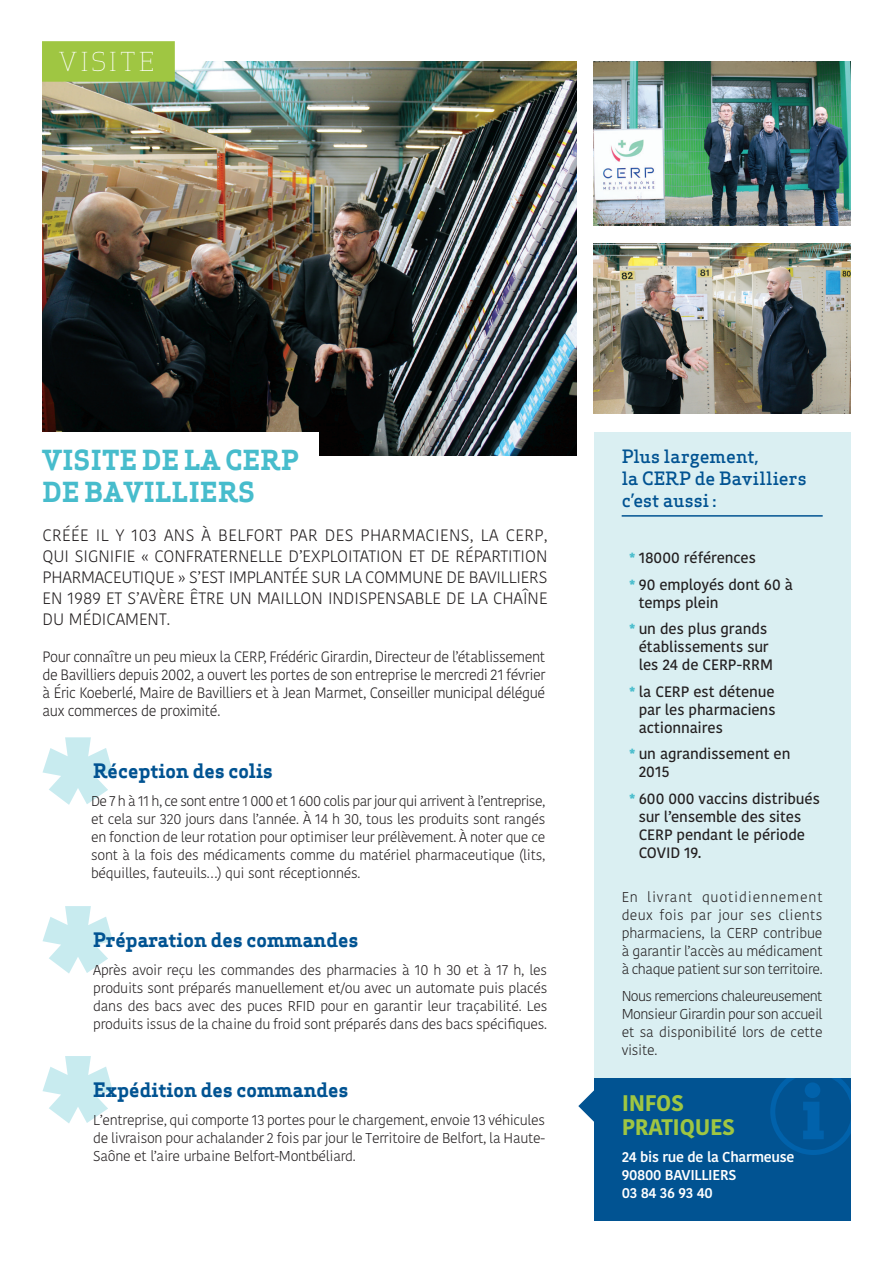
<style>
.page{position:relative;width:893px;height:1263px;background:#fff}
.page>*{position:absolute;margin:0;border:0;box-sizing:border-box;transform-origin:0 0}
.Titres{font:700 27px/32.4px "Apex Serif";letter-spacing:.02em;color:#47bccc}
.Rubrique{font:300 25.5px "Apex Serif";letter-spacing:.13em;color:#fff}
.Txt{font:700 22.5px "Kohinoor Bangla";letter-spacing:-.02em;color:#9fc642}
.Petit_titre{font:700 19.5px "Apex Serif";color:#015392}
.Sous-sous-titre{font:500 18px/21.6px "Apex Serif";color:#015392}
.Chapeau{font:300 16.5px/21px "Kohinoor Bangla";color:#231f20;text-align:justify}
.édito{font:300 15px/18px "Kohinoor Bangla";letter-spacing:-.03em;color:#231f20;text-align:justify}
.t1{font:500 15px/18px "Kohinoor Bangla";letter-spacing:-.01em;color:#231f20}
.Txt-2{font:300 14.25px/18px "Kohinoor Bangla";letter-spacing:-.02em;color:#231f20;text-align:justify}
.Txt-3{font:600 14.25px "Kohinoor Bangla";letter-spacing:-.02em;color:#fff}
.s1{font-weight:700;color:#47bccc}
</style>
<div class="page">
<img style="left:43px;top:61px;width:533px;height:395px">
<div style="left:17px;top:432px;width:301px;height:102px;background:#fff"></div>
<div style="left:42px;top:41px;width:133px;height:41px;background:#9fc642"></div>
<div style="left:594px;top:432px;width:256px;height:646px;background:#daeff2"></div>
<hr style="left:622px;top:515px;width:201px;height:2px;background:#015392">
<div style="left:594px;top:1078px;width:256px;height:142px;background:#015392"></div>
<svg style="left:770px;top:1078px;width:80px;height:77px"></svg>
<svg style="left:578px;top:1090px;width:16px;height:32px"></svg>
<img style="left:594px;top:243px;width:256px;height:170px">
<img style="left:594px;top:61px;width:256px;height:165px">
<svg style="left:43px;top:737px;width:70px;height:68px"></svg>
<svg style="left:43px;top:906px;width:70px;height:67px"></svg>
<svg style="left:43px;top:1056px;width:70px;height:67px"></svg>
<p class="Rubrique" style="left:59px;top:46px;width:97px">VISITE</p>
<p class="Titres" style="left:43px;top:444px;width:257px">VISITE DE LA CERP<br>DE BAVILLIERS</p>
<p class="Chapeau" style="left:43px;top:524px;width:507px">CRÉÉE IL Y 103 ANS À BELFORT PAR DES PHARMACIENS, LA CERP, QUI SIGNIFIE « CONFRATERNELLE D’EXPLOITATION ET DE RÉPARTITION PHARMACEUTIQUE » S’EST IMPLANTÉE SUR LA COMMUNE DE BAVILLIERS EN 1989 ET S’AVÈRE ÊTRE UN MAILLON INDISPENSABLE DE LA CHAÎNE DU MÉDICAMENT.</p>
<p class="édito" style="left:43px;top:648px;width:504px">Pour connaître un peu mieux la CERP, Frédéric Girardin, Directeur de l’établissement de Bavilliers depuis 2002, a ouvert les portes de son entreprise le mercredi 21 février à Éric Koeberlé, Maire de Bavilliers et à Jean Marmet, Conseiller municipal délégué aux commerces de proximité.</p>
<p class="Petit_titre" style="left:93px;top:759px;width:181px">Réception des colis</p>
<p class="Txt-2" style="left:91px;top:792px;width:456px">De 7 h à 11 h, ce sont entre 1 000 et 1 600 colis par jour qui arrivent à l’entreprise, et cela sur 320 jours dans l’année. À 14 h 30, tous les produits sont rangés en fonction de leur rotation pour optimiser leur prélèvement. À noter que ce sont à la fois des médicaments comme du matériel pharmaceutique (lits, béquilles, fauteuils…) qui sont réceptionnés.</p>
<p class="Petit_titre" style="left:93px;top:928px;width:267px">Préparation des commandes</p>
<p class="Txt-2" style="left:93px;top:961px;width:456px">Après avoir reçu les commandes des pharmacies à 10 h 30 et à 17 h, les produits sont préparés manuellement et/ou avec un automate puis placés dans des bacs avec des puces RFID pour en garantir leur traçabilité. Les produits issus de la chaine du froid sont préparés dans des bacs spécifiques.</p>
<p class="Petit_titre" style="left:93px;top:1077px;width:257px">Expédition des commandes</p>
<p class="Txt-2" style="left:93px;top:1110px;width:454px">L’entreprise, qui comporte 13 portes pour le chargement, envoie 13 véhicules de livraison pour achalander 2 fois par jour le Territoire de Belfort, la Haute-Saône et l’aire urbaine Belfort-Montbéliard.</p>
<p class="Sous-sous-titre" style="left:622px;top:446px;width:187px">Plus largement,<br>la CERP de Bavilliers c’est aussi :</p>
<p class="t1" style="left:629px;top:549px;width:128px"><span class="s1">*</span> 18000 références</p>
<p class="t1" style="left:639px;top:575px;width:156px;text-indent:-9px"><span class="s1">*</span> 90 employés dont 60 à temps plein</p>
<p class="t1" style="left:639px;top:620px;width:136px;text-indent:-9px"><span class="s1">*</span> un des plus grands établissements sur les 24 de CERP-RRM</p>
<p class="t1" style="left:639px;top:682px;width:138px;text-align:justify;text-indent:-9px"><span class="s1">*</span> la CERP est détenue par les pharmaciens actionnaires</p>
<p class="t1" style="left:639px;top:745px;width:153px;text-indent:-9px"><span class="s1">*</span> un agrandissement en<br>2015</p>
<p class="t1" style="left:639px;top:789px;width:183px;text-indent:-9px"><span class="s1">*</span> 600 000 vaccins distribués sur l’ensemble des sites<br>CERP pendant le période<br>COVID 19.</p>
<p class="Txt-2" style="left:622px;top:888px;width:203px">En livrant quotidiennement deux fois par jour ses clients pharmaciens, la CERP contribue à garantir l’accès au médicament à chaque patient sur son territoire.</p>
<p class="Txt-2" style="left:622px;top:986px;width:202px">Nous remercions chaleureusement Monsieur Girardin pour son accueil et sa disponibilité lors de cette visite.</p>
<p class="Txt" style="left:622px;top:1083px;width:64px">INFOS</p>
<p class="Txt" style="left:622px;top:1107px;width:115px">PRATIQUES</p>
<p class="Txt-3" style="left:622px;top:1145px;width:174px">24 bis rue de la Charmeuse</p>
<p class="Txt-3" style="left:622px;top:1163px;width:116px">90800 BAVILLIERS</p>
<p class="Txt-3" style="left:622px;top:1181px;width:93px">03 84 36 93 40</p>
</div>
